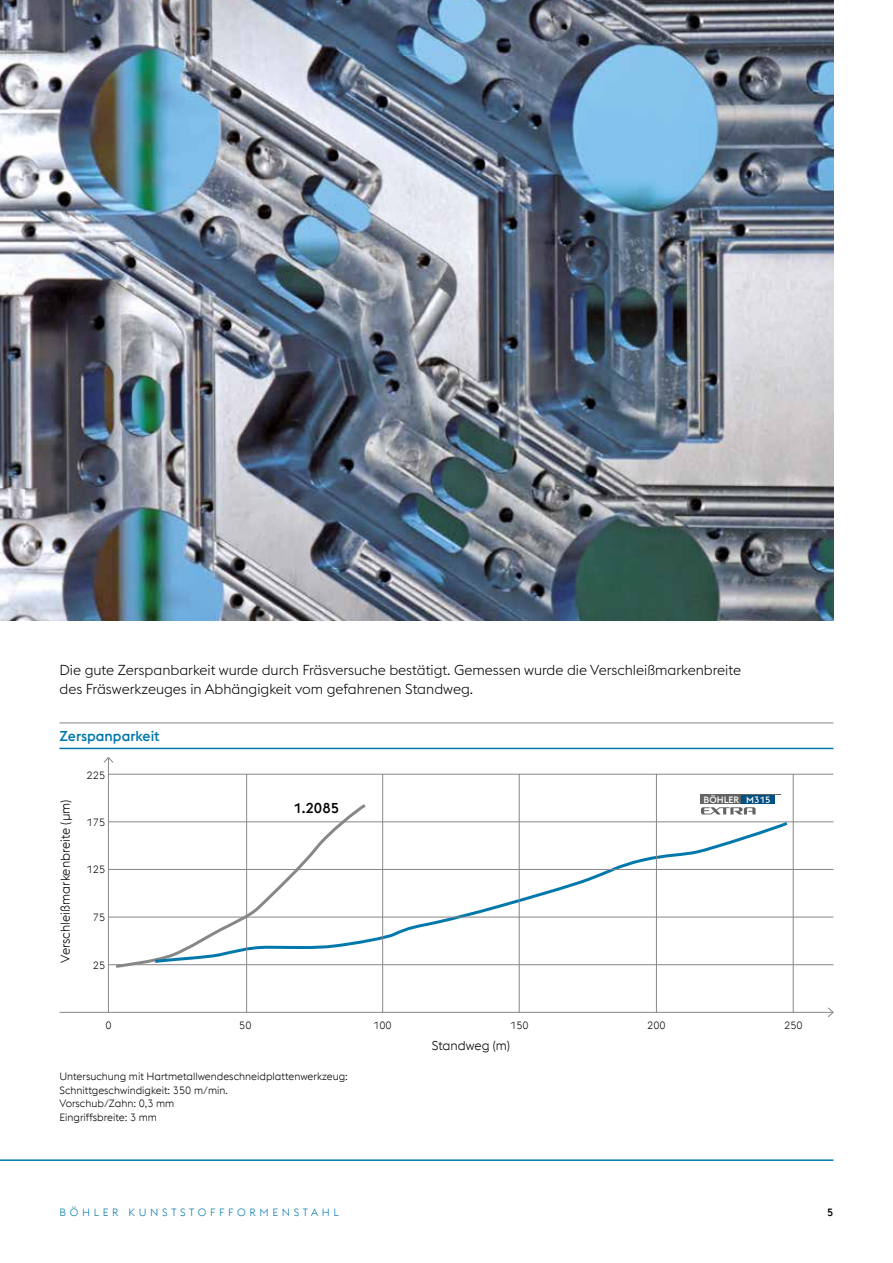
<style>
.page{position:relative;width:893px;height:1263px;background:#fff}
.page>*{position:absolute;margin:0;border:0;box-sizing:border-box;transform-origin:0 0}
.t1{font:300 14.25px/19.5px "voestalpine";color:#000}
.t2{font:500 14.25px "voestalpine";color:#0078ab}
.t3{font:500 14.25px "voestalpine";color:#000}
.t4{font:300 12.75px "voestalpine";color:#000}
.t5{font:300 10.5px/13.5px "voestalpine";color:#000}
.t6{font:300 10.5px "voestalpine";letter-spacing:.35em;color:#0078ab}
.t7{font:500 10.5px "voestalpine";color:#000}
.t8{font:500 9.15px "voestalpine";color:#fff}
</style>
<div class="page">
<img style="left:0;top:0;width:833px;height:621px">
<hr style="left:0;top:1159px;width:833px;height:2px;background:#0078ab">
<div style="left:700px;top:794px;width:81px;height:10px;background:#646363"></div>
<div style="left:741px;top:795px;width:34px;height:9px;background:#005081"></div>
<div style="left:776px;top:795px;width:5px;height:9px;background:#fff"></div>
<svg style="left:701px;top:807px;width:55px;height:7px"></svg>
<svg style="left:113px;top:801px;width:256px;height:168px"></svg>
<svg style="left:152px;top:819px;width:639px;height:145px"></svg>
<hr style="left:382px;top:774px;width:1px;height:238px;background:#878787">
<hr style="left:246px;top:774px;width:1px;height:238px;background:#878787">
<hr style="left:656px;top:774px;width:1px;height:238px;background:#878787">
<hr style="left:519px;top:774px;width:1px;height:238px;background:#878787">
<hr style="left:793px;top:774px;width:1px;height:238px;background:#878787">
<hr style="left:108px;top:774px;width:725px;height:1px;background:#878787">
<hr style="left:108px;top:821px;width:725px;height:1px;background:#878787">
<hr style="left:108px;top:869px;width:725px;height:1px;background:#878787">
<hr style="left:108px;top:917px;width:725px;height:1px;background:#878787">
<hr style="left:108px;top:964px;width:725px;height:1px;background:#878787">
<hr style="left:60px;top:748px;width:773px;height:1px;background:#0078ab">
<hr style="left:60px;top:723px;width:773px;height:1px;background:#878787">
<hr style="left:60px;top:1012px;width:773px;height:1px;background:#878787">
<svg style="left:828px;top:1007px;width:6px;height:10px"></svg>
<hr style="left:108px;top:757px;width:1px;height:255px;background:#878787">
<svg style="left:103px;top:757px;width:10px;height:6px"></svg>
<h1 class="t1" style="left:60px;top:660px;width:683px">Die gute Zerspanbarkeit wurde durch Fräsversuche bestätigt. Gemessen wurde die Verschleißmarkenbreite des Fräswerkzeuges in Abhängigkeit vom gefahrenen Standweg.</h1>
<h1 class="t2" style="left:60px;top:728px;width:102px">Zerspanparkeit</h1>
<p class="t4" style="left:58px;top:963px;width:165px;rotate:-90deg">Verschleißmarkenbreite (µm)</p>
<p class="t5" style="left:87px;top:768px;width:20px">225</p>
<p class="t5" style="left:87px;top:815px;width:20px">175</p>
<p class="t5" style="left:87px;top:863px;width:20px">125</p>
<p class="t5" style="left:93px;top:911px;width:14px">75</p>
<p class="t5" style="left:93px;top:958px;width:14px">25</p>
<h1 class="t3" style="left:293px;top:799px;width:47px">1.2085</h1>
<p class="t8" style="left:703px;top:794px;width:68px">BÖHLER M315</p>
<p class="t5" style="left:105px;top:1019px;width:8px">0</p>
<p class="t5" style="left:239px;top:1019px;width:14px">50</p>
<p class="t5" style="left:373px;top:1019px;width:20px">100</p>
<p class="t5" style="left:510px;top:1019px;width:20px">150</p>
<p class="t5" style="left:647px;top:1019px;width:20px">200</p>
<p class="t5" style="left:784px;top:1019px;width:20px">250</p>
<p class="t4" style="left:432px;top:1038px;width:80px">Standweg (m)</p>
<p class="t5" style="left:60px;top:1069px;width:290px">Untersuchung mit Hartmetallwendeschneidplattenwerkzeug:<br>Schnittgeschwindigkeit: 350 m/min.<br>Vorschub/Zahn: 0,3 mm<br>Eingriffsbreite: 3 mm</p>
<p class="t6" style="left:60px;top:1206px;width:281px">BÖHLER KUNSTSTOFFFORMENSTAHL</p>
<p class="t7" style="left:827px;top:1205px;width:8px">5</p>
</div>
